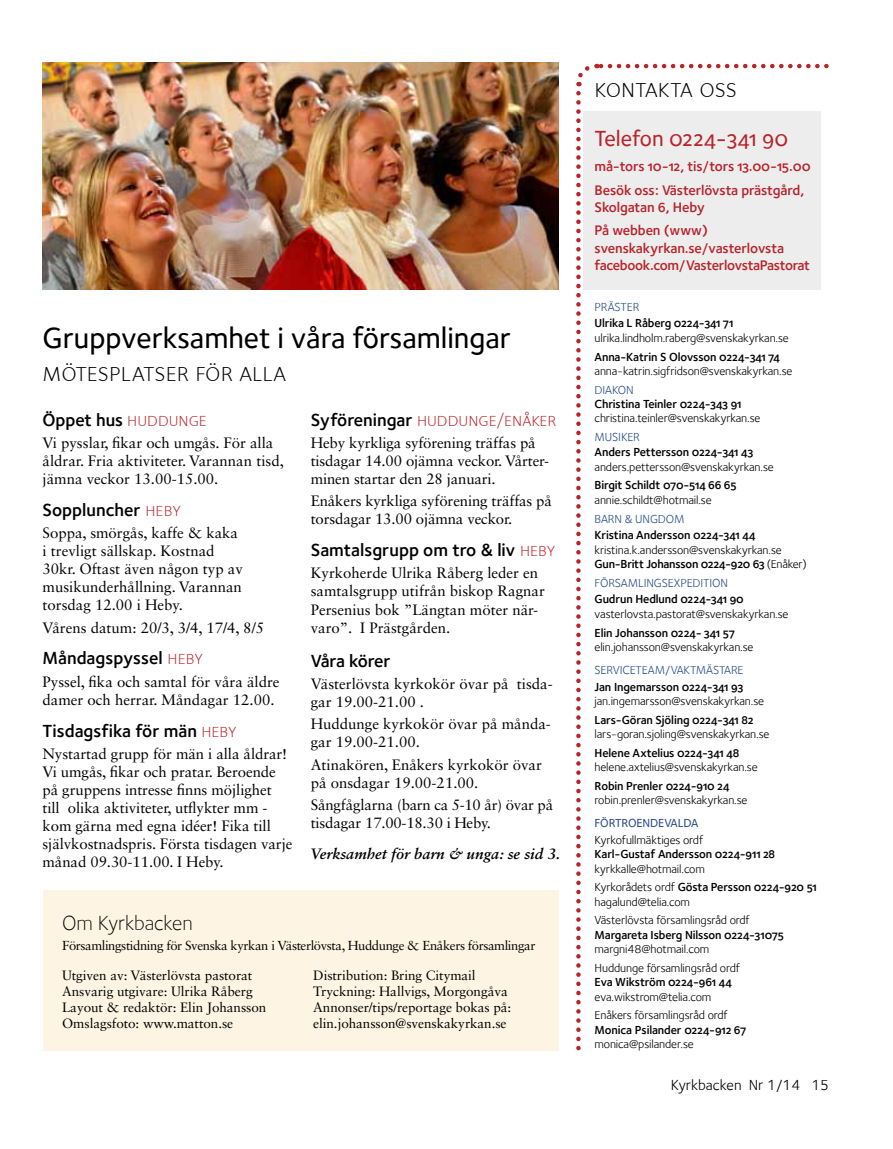
<style>
.page{position:relative;width:893px;height:1149px;background:#fff}
.page>*{position:absolute;margin:0;border:0;box-sizing:border-box;transform-origin:0 0}
.t1{font:30px "Foundry Sterling Medium OSF";color:#000}
.t2{font:27px "Foundry Sterling Light Expert";color:#000}
.t3{font:22.5px "Foundry Sterling Medium OSF";color:#b7242a}
.t4{font:21px "Foundry Sterling Light OSF";letter-spacing:-.005em;color:#000}
.t5{font:19.5px "Foundry Sterling Light Expert";color:#b7242a}
.t6{font:18px "Foundry Sterling Demi OSF";color:#000}
.t7{font:18px "Foundry Sterling Demi OSF";letter-spacing:-.035em;color:#000}
.t8{font:15px/18px "Sabon LT Std";color:#000}
.t9{font:italic 700 15px "Sabon LT Std";color:#000}
.t10{font:15px "Foundry Sterling";color:#000}
.t11{font:14.25px/23.5px "Foundry Sterling Demi OSF";letter-spacing:-.015em;color:#b7242a}
.t12{font:13.5px/16.2px "Sabon LT Std";letter-spacing:-.005em;color:#000}
.t13{font:13.05px "Sabon LT Std";letter-spacing:-.03em;color:#000}
.t14{font:12px/18.6px "Foundry Sterling";letter-spacing:-.01em;color:#000}
.t15{font:12px "Foundry Sterling Demi OSF";letter-spacing:-.01em;color:#000}
.t16{font:12px "Foundry Sterling";letter-spacing:-.01em;color:#2c4e88}
.t17{font:12px "Foundry Sterling Medium OSF";letter-spacing:-.01em;color:#2c4e88}
.s1{font-family:"Foundry Sterling Light Expert";font-size:19.5px;color:#b7242a}
.s2{font-family:"Foundry Sterling Demi OSF";font-size:18px;color:#000}
.s3{font-family:"Foundry Sterling"}
</style>
<div class="page">
<svg style="left:576px;top:93px;width:5px;height:958px"></svg>
<svg style="left:576px;top:63px;width:253px;height:23px"></svg>
<div style="left:583px;top:111px;width:237px;height:178px;background:#ededee"></div>
<div style="left:43px;top:890px;width:515px;height:160px;background:#fdf4e3"></div>
<img style="left:43px;top:62px;width:515px;height:227px">
<h1 class="t1" style="left:43px;top:321px;width:470px">Gruppverksamhet i våra församlingar</h1>
<h2 class="t2" style="left:43px;top:356px;width:245px">mötesplatser för alla</h2>
<p class="t6" style="left:43px;top:409px;width:166px">Öppet hus <span class="s1">huddunge</span></p>
<p class="t8" style="left:43px;top:433px;width:243px">Vi pysslar, fikar och umgås. För alla åldrar. Fria aktiviteter. Varannan tisd, jämna veckor 13.00-15.00.</p>
<p class="t6" style="left:43px;top:499px;width:140px">Soppluncher <span class="s1">heby</span></p>
<p class="t8" style="left:43px;top:523px;width:202px">Soppa, smörgås, kaffe &amp; kaka i trevligt sällskap. Kostnad<br>30kr. Oftast även någon typ av musikunderhållning. Varannan torsdag 12.00 i Heby.</p>
<p class="t8" style="left:43px;top:618px;width:223px">Vårens datum: 20/3, 3/4, 17/4, 8/5</p>
<p class="t6" style="left:43px;top:647px;width:162px">Måndagspyssel <span class="s1">heby</span></p>
<p class="t8" style="left:43px;top:672px;width:238px">Pyssel, fika och samtal för våra äldre damer och herrar. Måndagar 12.00.</p>
<p class="t6" style="left:43px;top:719px;width:196px">Tisdagsfika för män <span class="s1">heby</span></p>
<p class="t8" style="left:43px;top:744px;width:251px">Nystartad grupp för män i alla åldrar!<br>Vi umgås, fikar och pratar. Beroende på gruppens intresse finns möjlighet till olika aktiviteter, utflykter mm - kom gärna med egna idéer! Fika till självkostnadspris. Första tisdagen varje månad 09.30-11.00. I Heby.</p>
<h3 class="t5" style="left:311px;top:408px;width:247px"><span class="s2">Syföreningar</span> huddunge/enåker</h3>
<p class="t8" style="left:311px;top:433px;width:240px">Heby kyrkliga syförening träffas på tisdagar 14.00 ojämna veckor. Vårter&shy;minen startar den 28 januari.</p>
<p class="t8" style="left:311px;top:491px;width:243px">Enåkers kyrkliga syförening träffas på torsdagar 13.00 ojämna veckor.</p>
<p class="t6" style="left:311px;top:539px;width:246px">Samtalsgrupp om tro &amp; liv <span class="s1">heby</span></p>
<p class="t8" style="left:311px;top:564px;width:236px">Kyrkoherde Ulrika Råberg leder en samtalsgrupp utifrån biskop Ragnar<br>Persenius bok ”Längtan möter när&shy;varo”. I Prästgården.</p>
<p class="t7" style="left:311px;top:650px;width:82px">Våra körer</p>
<p class="t8" style="left:311px;top:674px;width:243px">Västerlövsta kyrkokör övar på tisda&shy;gar 19.00-21.00 .</p>
<p class="t8" style="left:311px;top:714px;width:242px">Huddunge kyrkokör övar på månda&shy;gar 19.00-21.00.</p>
<p class="t8" style="left:311px;top:755px;width:233px">Atinakören, Enåkers kyrkokör övar på onsdagar 19.00-21.00.</p>
<p class="t8" style="left:311px;top:795px;width:244px">Sångfåglarna (barn ca 5-10 år) övar på tisdagar 17.00-18.30 i Heby.</p>
<p class="t9" style="left:311px;top:844px;width:251px">Verksamhet för barn &amp; unga: se sid 3.</p>
<h3 class="t4" style="left:62px;top:910px;width:132px">Om Kyrkbacken</h3>
<p class="t13" style="left:62px;top:936px;width:475px">Församlingstidning för Svenska kyrkan i Västerlövsta, Huddunge &amp; Enåkers församlingar</p>
<p class="t12" style="left:62px;top:966px;width:206px">Utgiven av: Västerlövsta pastorat Ansvarig utgivare: Ulrika Råberg Layout &amp; redaktör: Elin Johansson Omslagsfoto: www.matton.se</p>
<p class="t12" style="left:313px;top:966px;width:200px">Distribution: Bring Citymail Tryckning: Hallvigs, Morgongåva Annonser/tips/reportage bokas på: elin.johansson@svenskakyrkan.se</p>
<h2 class="t2" style="left:595px;top:73px;width:144px">kontakta oss</h2>
<h3 class="t3" style="left:595px;top:125px;width:195px">Telefon 0224-341 90</h3>
<p class="t11" style="left:595px;top:154px;width:218px">må-tors 10-12, tis/tors 13.00-15.00<br>Besök oss: Västerlövsta prästgård,</p>
<p class="t11" style="left:595px;top:195px;width:115px">Skolgatan 6, Heby<br>På webben (www)</p>
<p class="t11" style="left:595px;top:239px;width:217px;line-height:17.1px">svenskakyrkan.se/vasterlovsta facebook.com/VasterlovstaPastorat</p>
<p class="t16" style="left:595px;top:300px;width:46px">PRÄSTER</p>
<p class="t15" style="left:595px;top:316px;width:140px">Ulrika L Råberg 0224-341 71</p>
<p class="t14" style="left:595px;top:328px;width:196px">ulrika.lindholm.raberg@svenskakyrkan.se</p>
<p class="t15" style="left:595px;top:349px;width:187px">Anna-Katrin S Olovsson 0224-341 74</p>
<p class="t14" style="left:595px;top:361px;width:199px">anna-katrin.sigfridson@svenskakyrkan.se</p>
<p class="t16" style="left:595px;top:382px;width:41px">DIAKON</p>
<p class="t15" style="left:595px;top:397px;width:148px">Christina Teinler 0224-343 91</p>
<p class="t14" style="left:595px;top:409px;width:167px">christina.teinler@svenskakyrkan.se</p>
<p class="t16" style="left:595px;top:430px;width:47px">MUSIKER</p>
<p class="t15" style="left:595px;top:445px;width:160px">Anders Pettersson 0224-341 43</p>
<p class="t14" style="left:595px;top:457px;width:181px">anders.pettersson@svenskakyrkan.se</p>
<p class="t15" style="left:595px;top:478px;width:143px">Birgit Schildt 070-514 66 65</p>
<p class="t14" style="left:595px;top:490px;width:119px">annie.schildt@hotmail.se</p>
<p class="t16" style="left:595px;top:511px;width:91px">BARN &amp; UNGDOM</p>
<p class="t15" style="left:595px;top:528px;width:162px">Kristina Andersson 0224-341 44</p>
<p class="t14" style="left:595px;top:540px;width:189px">kristina.k.andersson@svenskakyrkan.se</p>
<p class="t15" style="left:595px;top:556px;width:214px">Gun-Britt Johansson 0224-920 63 <span class="s3">(Enåker)</span></p>
<p class="t16" style="left:595px;top:575px;width:135px">FÖRSAMLINGSEXPEDITION</p>
<p class="t15" style="left:595px;top:591px;width:151px">Gudrun Hedlund 0224-341 90</p>
<p class="t14" style="left:595px;top:604px;width:195px">vasterlovsta.pastorat@svenskakyrkan.se</p>
<p class="t15" style="left:595px;top:625px;width:142px">Elin Johansson 0224- 341 57</p>
<p class="t14" style="left:595px;top:637px;width:160px">elin.johansson@svenskakyrkan.se</p>
<p class="t16" style="left:595px;top:663px;width:151px">SERVICETEAM/VAKTMÄSTARE</p>
<p class="t15" style="left:595px;top:679px;width:150px">Jan Ingemarsson 0224-341 93</p>
<p class="t14" style="left:595px;top:691px;width:171px">jan.ingemarsson@svenskakyrkan.se</p>
<p class="t15" style="left:595px;top:712px;width:160px">Lars-Göran Sjöling 0224-341 82</p>
<p class="t14" style="left:595px;top:724px;width:176px">lars-goran.sjoling@svenskakyrkan.se</p>
<p class="t15" style="left:595px;top:745px;width:146px">Helene Axtelius 0224-341 48</p>
<p class="t14" style="left:595px;top:757px;width:165px">helene.axtelius@svenskakyrkan.se</p>
<p class="t15" style="left:595px;top:778px;width:136px">Robin Prenler 0224-910 24</p>
<p class="t14" style="left:595px;top:790px;width:154px">robin.prenler@svenskakyrkan.se</p>
<p class="t17" style="left:595px;top:816px;width:106px">FÖRTROENDEVALDA</p>
<p class="t14" style="left:595px;top:830px;width:110px">Kyrkofullmäktiges ordf</p>
<p class="t15" style="left:595px;top:846px;width:182px">Karl-Gustaf Andersson 0224-911 28</p>
<p class="t14" style="left:595px;top:858px;width:112px">kyrkkalle@hotmail.com</p>
<p class="t15" style="left:595px;top:879px;width:224px"><span class="s3">Kyrkorådets ordf</span> Gösta Persson 0224-920 51</p>
<p class="t14" style="left:595px;top:892px;width:157px">hagalund@telia.com<br>Västerlövsta församlingsråd ordf</p>
<p class="t15" style="left:595px;top:927px;width:191px">Margareta Isberg Nilsson 0224-31075</p>
<p class="t14" style="left:595px;top:939px;width:147px">margni48@hotmail.com<br>Huddunge församlingsråd ordf</p>
<p class="t15" style="left:595px;top:974px;width:139px">Eva Wikström 0224-961 44</p>
<p class="t14" style="left:595px;top:986px;width:135px">eva.wikstrom@telia.com<br>Enåkers församlingsråd ordf</p>
<p class="t15" style="left:595px;top:1022px;width:153px">Monica Psilander 0224-912 67</p>
<p class="t14" style="left:595px;top:1034px;width:101px">monica@psilander.se</p>
<p class="t10" style="left:671px;top:1076px;width:160px">Kyrkbacken Nr 1/14 15</p>
</div>
